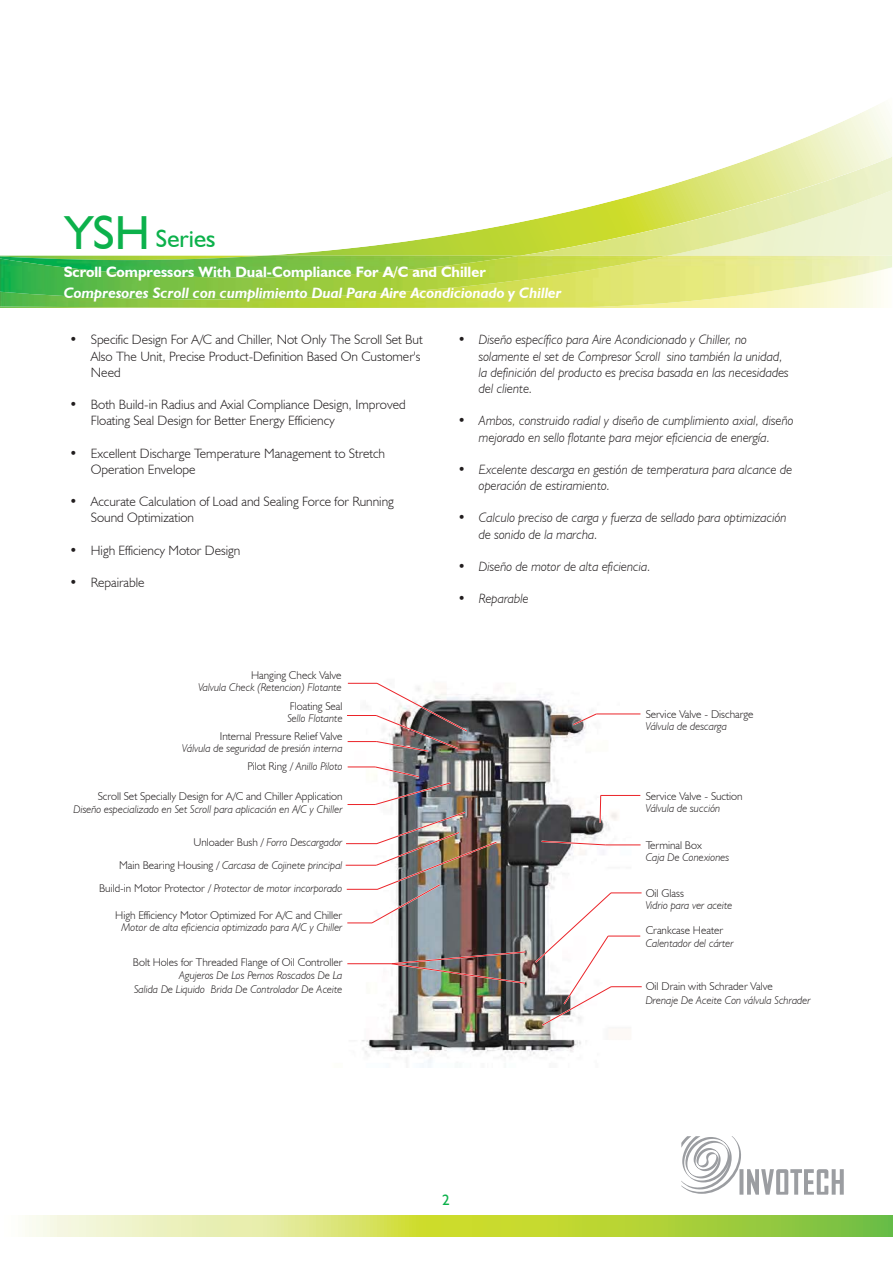
<style>
.page{position:relative;width:893px;height:1263px;background:#fff}
.page>*{position:absolute;margin:0;border:0;box-sizing:border-box;transform-origin:0 0}
.t1{font:24.75px "Humanist 521 BT";color:#0cb14b}
.t2{font:italic 700 15px "Humanist 521 BT";color:#fff}
.t3{font:700 15px "Humanist 521 BT";color:#fff}
.t4{font:15px "Humanist 521 BT";color:#0cb14b}
.t5{font:italic 300 13.5px/16.2px "Humanist 521 BT";color:#211d1e}
.t6{font:300 13.5px/16.2px "Humanist 521 BT";color:#211d1e}
.t7{font:italic 300 11.25px/13.5px "Humanist 521 BT";color:#211d1e;text-align:right}
.t8{font:300 11.25px "Humanist 521 BT";color:#211d1e}
.s1{font-size:47.85px}
.s2{font-style:normal}
</style>
<div class="page">
<svg style="left:264px;top:104px;width:628px;height:152px"></svg>
<img style="left:520px;top:157px;width:372px;height:99px">
<img style="left:0;top:256px;width:892px;height:52px">
<img style="left:0;top:256px;width:668px;height:43px">
<svg style="left:681px;top:1136px;width:163px;height:59px"></svg>
<svg style="left:25px;top:1215px;width:867px;height:21px;background:#c5dd69"></svg>
<img style="left:347px;top:694px;width:295px;height:373px">
<hr style="left:608px;top:935px;width:32px;height:2px;background:#fff">
<hr style="left:611px;top:892px;width:30px;height:2px;background:#fff">
<hr style="left:605px;top:844px;width:35px;height:2px;background:#fff">
<hr style="left:596px;top:713px;width:44px;height:2px;background:#fff">
<svg style="left:571px;top:712px;width:27px;height:15px"></svg>
<hr style="left:611px;top:986px;width:31px;height:1px;background:#eb2429">
<hr style="left:347px;top:963px;width:44px;height:1px;background:#eb2429">
<img style="left:390px;top:950px;width:137px;height:35px">
<hr style="left:608px;top:936px;width:32px;height:1px;background:#eb2429">
<hr style="left:611px;top:893px;width:30px;height:1px;background:#eb2429">
<hr style="left:605px;top:845px;width:35px;height:1px;background:#eb2429">
<svg style="left:540px;top:840px;width:67px;height:7px"></svg>
<svg style="left:598px;top:794px;width:4px;height:30px"></svg>
<svg style="left:533px;top:891px;width:80px;height:136px"></svg>
<hr style="left:601px;top:795px;width:39px;height:1px;background:#eb2429">
<img style="left:345px;top:765px;width:153px;height:160px">
<hr style="left:596px;top:714px;width:44px;height:1px;background:#eb2429">
<img style="left:347px;top:682px;width:122px;height:71px">
<h1 class="t1" style="left:65px;top:224px;width:152px"><span class="s1">YSH</span> Series</h1>
<h2 class="t3" style="left:64px;top:263px;width:424px">Scroll Compressors With Dual-Compliance For A/C and Chiller</h2>
<h2 class="t2" style="left:64px;top:284px;width:500px">Compresores Scroll con cumplimiento Dual Para Aire Acondicionado y Chiller</h2>
<p class="t6" style="left:91px;top:331px;width:333px;text-indent:-21px">• Specific Design For A/C and Chiller, Not Only The Scroll Set But<br>Also The Unit, Precise Product-Definition Based On Customer's<br>Need</p>
<p class="t6" style="left:91px;top:396px;width:316px;text-indent:-21px">• Both Build-in Radius and Axial Compliance Design, Improved<br>Floating Seal Design for Better Energy Efficiency</p>
<p class="t6" style="left:91px;top:445px;width:296px;text-indent:-21px">• Excellent Discharge Temperature Management to Stretch<br>Operation Envelope</p>
<p class="t6" style="left:91px;top:493px;width:304px;text-indent:-21px">• Accurate Calculation of Load and Sealing Force for Running<br>Sound Optimization</p>
<p class="t6" style="left:70px;top:542px;width:172px">• High Efficiency Motor Design</p>
<p class="t6" style="left:70px;top:574px;width:77px">• Repairable</p>
<p class="t8" style="left:251px;top:668px;width:92px">Hanging Check Valve</p>
<p class="t7" style="left:199px;top:680px;width:145px">Valvula Check (Retencion) Flotante</p>
<p class="t8" style="left:290px;top:699px;width:54px">Floating Seal</p>
<p class="t7" style="left:287px;top:711px;width:57px">Sello Flotante</p>
<p class="t8" style="left:220px;top:729px;width:124px">Internal Pressure Relief Valve</p>
<p class="t7" style="left:182px;top:741px;width:162px">Válvula de seguridad de presión interna</p>
<p class="t8" style="left:98px;top:789px;width:246px">Scroll Set Specially Design for A/C and Chiller Application</p>
<p class="t7" style="left:74px;top:802px;width:270px">Diseño especializado en Set Scroll para aplicación en A/C y Chiller</p>
<p class="t7" style="left:247px;top:759px;width:97px"><span class="s2">Pilot Ring /</span> Anillo Piloto</p>
<p class="t7" style="left:193px;top:835px;width:151px"><span class="s2">Unloader Bush /</span> Forro Descargador</p>
<p class="t7" style="left:99px;top:881px;width:245px"><span class="s2">Build-in Motor Protector /</span> Protector de motor incorporado</p>
<p class="t8" style="left:115px;top:909px;width:229px">High Efficiency Motor Optimized For A/C and Chiller</p>
<p class="t7" style="left:122px;top:921px;width:222px">Motor de alta eficiencia optimizado para A/C y Chiller</p>
<p class="t7" style="left:119px;top:859px;width:225px"><span class="s2">Main Bearing Housing /</span> Carcasa de Cojinete principal</p>
<p class="t8" style="left:133px;top:955px;width:211px">Bolt Holes for Threaded Flange of Oil Controller</p>
<p class="t7" style="left:134px;top:969px;width:210px">Agujeros De Los Pernos Roscados De La<br>Salida De Liquido Brida De Controlador De Aceite</p>
<p class="t5" style="left:479px;top:332px;width:311px;text-indent:-21px">• Diseño específico para Aire Acondicionado y Chiller, no solamente el set de Compresor Scroll sino también la unidad, la definición del producto es precisa basada en las necesidades del cliente.</p>
<p class="t5" style="left:458px;top:412px;width:337px;text-align:center">• Ambos, construido radial y diseño de cumplimiento axial, diseño mejorado en sello flotante para mejor eficiencia de energía.</p>
<p class="t5" style="left:479px;top:461px;width:315px;text-indent:-21px">• Excelente descarga en gestión de temperatura para alcance de operación de estiramiento.</p>
<p class="t5" style="left:479px;top:510px;width:309px;text-indent:-21px">• Calculo preciso de carga y fuerza de sellado para optimización de sonido de la marcha.</p>
<p class="t5" style="left:458px;top:558px;width:195px">• Diseño de motor de alta eficiencia.</p>
<p class="t5" style="left:458px;top:591px;width:73px">• Reparable</p>
<p class="t8" style="left:646px;top:707px;width:109px">Service Valve - Discharge</p>
<p class="t7" style="left:646px;top:719px;width:83px">Válvula de descarga</p>
<p class="t8" style="left:646px;top:789px;width:98px">Service Valve - Suction</p>
<p class="t7" style="left:646px;top:801px;width:76px">Válvula de succión</p>
<p class="t8" style="left:646px;top:838px;width:58px">Terminal Box</p>
<p class="t7" style="left:646px;top:850px;width:85px">Caja De Conexiones</p>
<p class="t8" style="left:646px;top:887px;width:40px">Oil Glass</p>
<p class="t7" style="left:646px;top:899px;width:88px">Vidrio para ver aceite</p>
<p class="t8" style="left:646px;top:923px;width:79px">Crankcase Heater</p>
<p class="t7" style="left:646px;top:936px;width:90px">Calentador del cárter</p>
<p class="t8" style="left:646px;top:980px;width:129px">Oil Drain with Schrader Valve</p>
<p class="t7" style="left:646px;top:993px;width:166px">Drenaje De Aceite Con válvula Schrader</p>
<h2 class="t4" style="left:442px;top:1191px;width:9px">2</h2>
</div>
